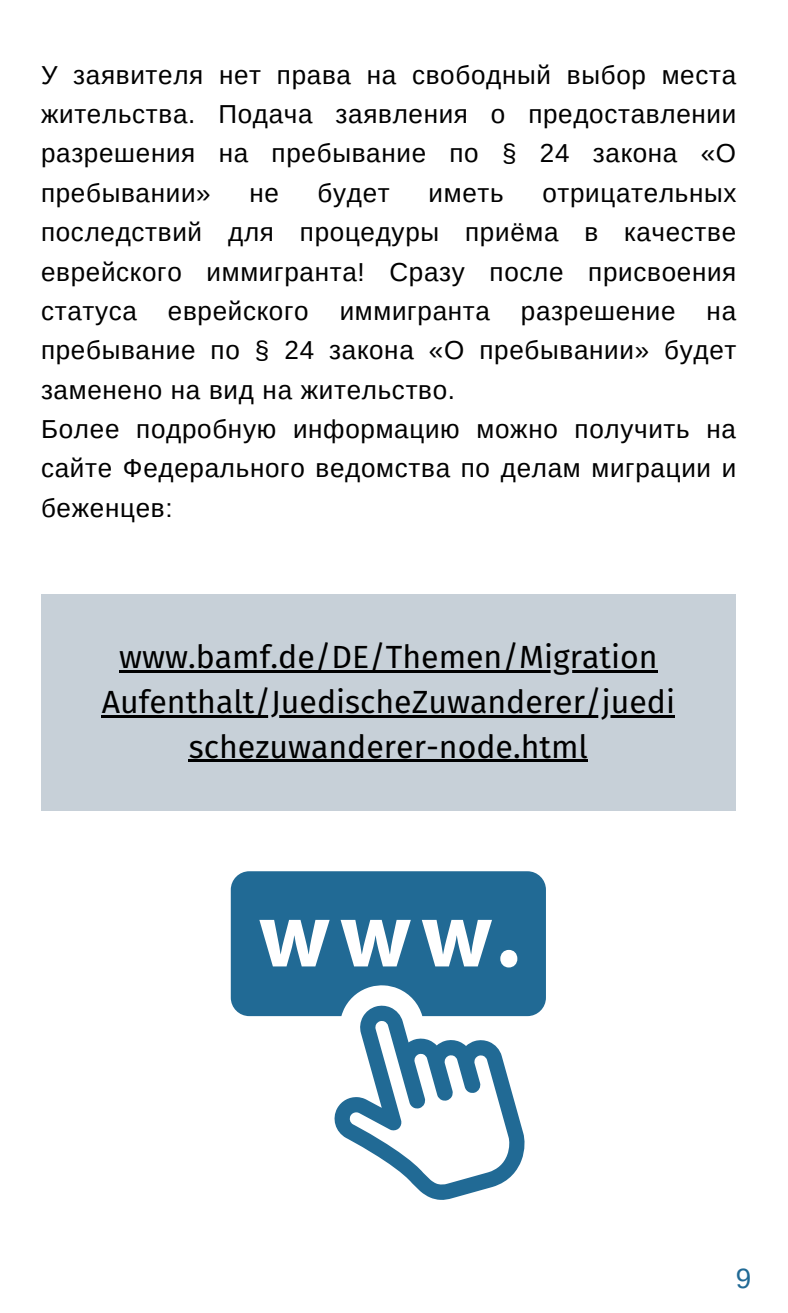
<style>
.page{position:relative;width:788px;height:1313px;background:#fff}
.page>*{position:absolute;margin:0;border:0;box-sizing:border-box;transform-origin:0 0}
.t1{font:32.02px/44.6px "Fira Sans";color:#000;text-align:center}
.t2{font:27.82px "Arimo";color:#216a95}
.t3{font:25.99px/39.4px "Arimo";letter-spacing:.025em;color:#000;text-align:justify}
</style>
<div class="page">
<div style="left:41px;top:594px;width:694px;height:217px;background:#c7d0d8"></div>
<svg style="left:231px;top:871px;width:315px;height:145px;fill:#216a95"></svg>
<svg style="left:331px;top:1005px;width:194px;height:195px"></svg>
<hr style="left:119px;top:670px;width:538px;height:3px;background:#000">
<hr style="left:102px;top:715px;width:573px;height:2px;background:#000">
<hr style="left:189px;top:759px;width:399px;height:3px;background:#000">
<p class="t3" style="left:41px;top:55px;width:696px">У заявителя нет права на свободный выбор места жительства. Подача заявления о предоставлении разрешения на пребывание по § 24 закона «О пребывании»</p>
<p class="t3" style="left:249px;top:173px;width:31px">не</p>
<p class="t3" style="left:317px;top:173px;width:74px">будет</p>
<p class="t3" style="left:428px;top:173px;width:77px">иметь</p>
<p class="t3" style="left:41px;top:173px;width:697px;text-align:left;text-indent:501px">отрицательных последствий для процедуры приёма в качестве еврейского иммигранта! Сразу после присвоения статуса еврейского иммигранта разрешение на пребывание по § 24 закона «О пребывании» будет заменено на вид на жительство.<br>Более подробную информацию можно получить на сайте Федерального ведомства по делам миграции и беженцев:</p>
<p class="t1" style="left:102px;top:635px;width:574px">www.bamf.de/DE/Themen/Migration<br>Aufenthalt/JuedischeZuwanderer/juedi schezuwanderer-node.html</p>
<p class="t2" style="left:735px;top:1262px;width:17px">9</p>
</div>
